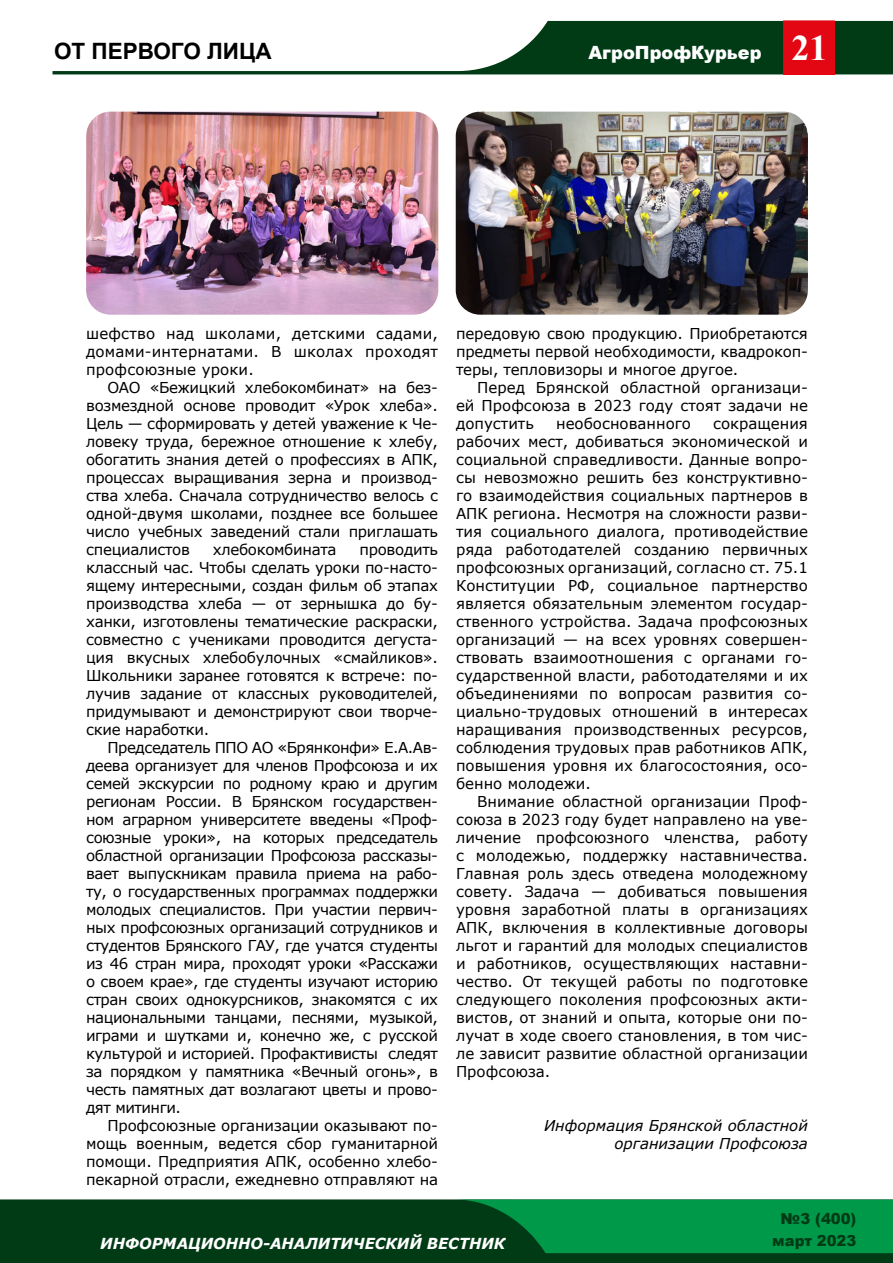
<style>
.page{position:relative;width:893px;height:1263px;background:#fff}
.page>*{position:absolute;margin:0;border:0;box-sizing:border-box;transform-origin:0 0}
.t1{font:700 36px "Times New Roman";color:#fff}
.t2{font:700 22.5px "Arial";color:#000}
.t3{font:900 18.15px "Arial";color:#fff}
.t4{font:italic 700 15.15px "Verdana";color:#fff}
.t5{font:900 15.15px/21.5px "Arial";color:#003b15;text-align:center}
.t6{font:15px/18px "Verdana";letter-spacing:-.01em;color:#000;text-align:justify}
.t7{font:italic 15px/18px "Verdana";color:#000;text-align:right}
</style>
<div class="page">
<svg style="left:53px;top:21px;width:840px;height:53px"></svg>
<div style="left:784px;top:21px;width:50px;height:53px;background:#e30613"></div>
<div style="left:783px;top:21px;width:52px;height:54px;border:1px solid #e30613"></div>
<div style="left:0;top:1199px;width:893px;height:64px;background:#003b15"></div>
<svg style="left:455px;top:1199px;width:438px;height:54px;background:#018b42"></svg>
<img style="left:456px;top:112px;width:352px;height:203px">
<img style="left:86px;top:112px;width:352px;height:203px">
<h2 class="t2" style="left:54px;top:35px;width:219px">ОТ ПЕРВОГО ЛИЦА</h2>
<h1 class="t1" style="left:791px;top:22px;width:37px">21</h1>
<p class="t3" style="left:588px;top:39px;width:175px">АгроПрофКурьер</p>
<p class="t6" style="left:86px;top:324px;width:353px">шефство над школами, детскими садами, домами-интернатами. В школах проходят профсоюзные уроки.</p>
<p class="t6" style="left:86px;top:378px;width:353px;text-indent:21px">ОАО «Бежицкий хлебокомбинат» на без&shy;возмездной основе проводит «Урок хлеба».<br>Цель — сформировать у детей уважение к Че&shy;ловеку труда, бережное отношение к хлебу, обогатить знания детей о профессиях в АПК, процессах выращивания зерна и производ&shy;ства хлеба. Сначала сотрудничество велось с одной-двумя школами, позднее все большее число учебных заведений стали приглашать специалистов</p>
<p class="t6" style="left:213px;top:540px;width:125px">хлебокомбината</p>
<p class="t6" style="left:86px;top:540px;width:353px;text-indent:273px">проводить классный час. Чтобы сделать уроки по-насто&shy;ящему интересными, создан фильм об этапах производства хлеба — от зернышка до бу&shy;ханки, изготовлены тематические раскраски, совместно с учениками проводится дегуста&shy;ция вкусных хлебобулочных «смайликов».<br>Школьники заранее готовятся к встрече: по&shy;лучив задание от классных руководителей, придумывают и демонстрируют свои творче&shy;ские наработки.</p>
<p class="t6" style="left:86px;top:738px;width:353px;text-indent:21px">Председатель ППО АО «Брянконфи» Е.А.Ав&shy;деева организует для членов Профсоюза и их семей экскурсии по родному краю и другим регионам России. В Брянском государствен&shy;ном аграрном университете введены «Проф&shy;союзные уроки», на которых председатель областной организации Профсоюза рассказы&shy;вает выпускникам правила приема на рабо&shy;ту, о государственных программах поддержки молодых специалистов. При участии первич&shy;ных профсоюзных организаций сотрудников и студентов Брянского ГАУ, где учатся студенты из 46 стран мира, проходят уроки «Расскажи о своем крае», где студенты изучают историю стран своих однокурсников, знакомятся с их национальными танцами, песнями, музыкой, играми и шутками и, конечно же, с русской культурой и историей. Профактивисты следят за порядком у памятника «Вечный огонь», в честь памятных дат возлагают цветы и прово&shy;дят митинги.</p>
<p class="t6" style="left:86px;top:1116px;width:353px;text-indent:21px">Профсоюзные организации оказывают по&shy;мощь военным, ведется сбор гуманитарной помощи. Предприятия АПК, особенно хлебо&shy;пекарной отрасли, ежедневно отправляют на</p>
<p class="t6" style="left:456px;top:324px;width:353px">передовую свою продукцию. Приобретаются предметы первой необходимости, квадрокоп&shy;теры, тепловизоры и многое другое.</p>
<p class="t6" style="left:456px;top:378px;width:353px;text-indent:21px">Перед Брянской областной организаци&shy;ей Профсоюза в 2023 году стоят задачи не допустить</p>
<p class="t6" style="left:556px;top:414px;width:136px">необоснованного</p>
<p class="t6" style="left:456px;top:414px;width:353px;text-indent:257px">сокращения рабочих мест, добиваться экономической и социальной справедливости. Данные вопро&shy;сы невозможно решить без конструктивно&shy;го взаимодействия социальных партнеров в АПК региона. Несмотря на сложности разви&shy;тия социального диалога, противодействие ряда работодателей созданию первичных профсоюзных организаций, согласно ст. 75.1<br>Конституции РФ, социальное партнерство является обязательным элементом государ&shy;ственного устройства. Задача профсоюзных организаций — на всех уровнях совершен&shy;ствовать взаимоотношения с органами го&shy;сударственной власти, работодателями и их объединениями по вопросам развития со&shy;циально-трудовых отношений в интересах наращивания производственных ресурсов, соблюдения трудовых прав работников АПК, повышения уровня их благосостояния, осо&shy;бенно молодежи.</p>
<p class="t6" style="left:456px;top:792px;width:353px;text-indent:21px">Внимание областной организации Проф&shy;союза в 2023 году будет направлено на уве&shy;личение профсоюзного членства, работу с молодежью, поддержку наставничества.<br>Главная роль здесь отведена молодежному совету. Задача — добиваться повышения уровня заработной платы в организациях АПК, включения в коллективные договоры льгот и гарантий для молодых специалистов и работников, осуществляющих наставни&shy;чество. От текущей работы по подготовке следующего поколения профсоюзных акти&shy;вистов, от знаний и опыта, которые они по&shy;лучат в ходе своего становления, в том чис&shy;ле зависит развитие областной организации Профсоюза.</p>
<p class="t7" style="left:544px;top:1116px;width:265px">Информация Брянской областной организации Профсоюза</p>
<p class="t4" style="left:100px;top:1233px;width:407px">ИНФОРМАЦИОННО-АНАЛИТИЧЕСКИЙ ВЕСТНИК</p>
<p class="t5" style="left:772px;top:1208px;width:86px">№3 (400) март 2023</p>
</div>
